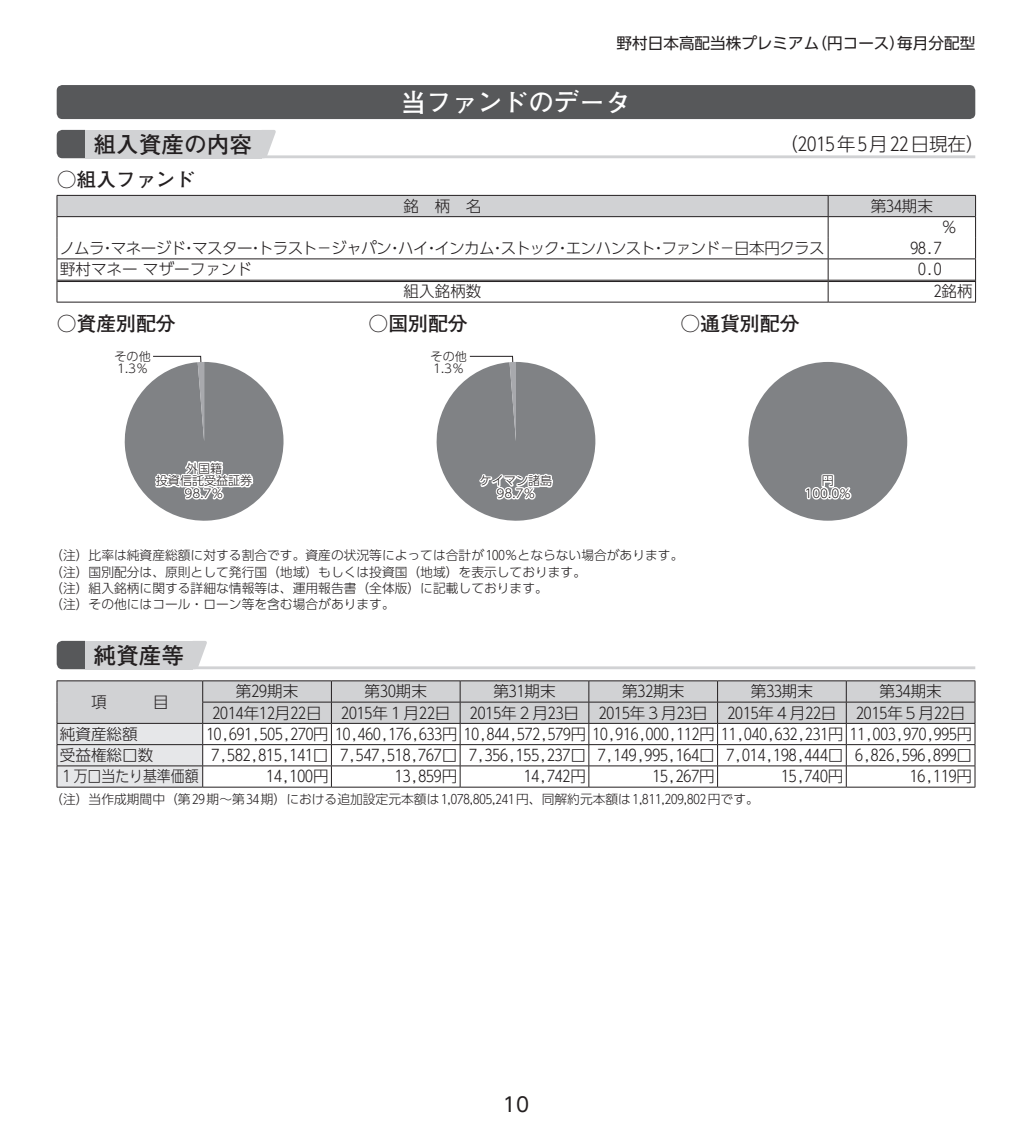
<style>
.page{position:relative;width:1032px;height:1134px;background:#fff}
.page>*{position:absolute;margin:0;border:0;box-sizing:border-box;transform-origin:0 0}
.t1{font:700 25.6px "Futo Go B101 Pro";color:#fff}
.t2{font:700 22.6px "Futo Go B101 Pro";color:#231f20}
.t3{font:700 19.8px "Futo Go B101 Pro";color:#231f20}
.t4{font:19.8px "UD Shin Go Pro";color:#231f20}
.t5{font:300 18.4px "UD Shin Go Pro";color:#231f20}
.t6{font:300 15.6px "UD Shin Go Pro";color:#231f20}
.t7{font:300 15.6px "UD Shin Go Pro";letter-spacing:-.045em;color:#231f20}
.t8{font:15.6px "UD Shin Go Pro";color:#231f20}
.t9{font:300 15.6px "UD Shin Go Pro";color:#231f20;scale:.89 1}
.t10{font:300 12.8px/16.4px "UD Shin Go Pro";color:#231f20}
.t11{font:300 12px/12.8px "UD Shin Go Pro";color:#231f20;text-align:center}
</style>
<div class="page">
<div style="left:57px;top:85px;width:918px;height:34px;background:#57585a;border-radius:6px"></div>
<hr style="left:85px;top:155px;width:890px;height:3px;background:#d1d2d4">
<svg style="left:57px;top:130px;width:28px;height:28px"></svg>
<div style="left:85px;top:130px;width:177px;height:28px;background:#d1d2d4"></div>
<svg style="left:262px;top:130px;width:14px;height:26px"></svg>
<svg style="left:57px;top:195px;width:919px;height:107px"></svg>
<hr style="left:57px;top:302px;width:771px;height:1px;background:#231f20">
<hr style="left:828px;top:302px;width:148px;height:1px;background:#231f20">
<svg style="left:124px;top:356px;width:160px;height:165px"></svg>
<svg style="left:436px;top:356px;width:160px;height:165px"></svg>
<div style="left:748px;top:362px;width:159px;height:159px;background:#808285;border-radius:50%"></div>
<svg style="left:805px;top:474px;width:47px;height:26px"></svg>
<hr style="left:85px;top:666px;width:890px;height:3px;background:#d1d2d4">
<svg style="left:57px;top:641px;width:28px;height:28px"></svg>
<div style="left:85px;top:641px;width:108px;height:28px;background:#d1d2d4"></div>
<svg style="left:193px;top:641px;width:14px;height:26px"></svg>
<hr style="left:57px;top:680px;width:146px;height:1px;background:#231f20">
<hr style="left:203px;top:680px;width:128px;height:1px;background:#231f20">
<hr style="left:331px;top:680px;width:129px;height:1px;background:#231f20">
<hr style="left:460px;top:680px;width:129px;height:1px;background:#231f20">
<hr style="left:589px;top:680px;width:128px;height:1px;background:#231f20">
<hr style="left:717px;top:680px;width:129px;height:1px;background:#231f20">
<hr style="left:846px;top:680px;width:129px;height:1px;background:#231f20">
<svg style="left:57px;top:681px;width:918px;height:106px"></svg>
<hr style="left:57px;top:744px;width:146px;height:1px;background:#231f20">
<hr style="left:57px;top:765px;width:146px;height:1px;background:#231f20">
<hr style="left:57px;top:787px;width:146px;height:1px;background:#231f20">
<hr style="left:203px;top:744px;width:128px;height:1px;background:#231f20">
<hr style="left:203px;top:765px;width:128px;height:1px;background:#231f20">
<hr style="left:203px;top:787px;width:128px;height:1px;background:#231f20">
<hr style="left:331px;top:744px;width:129px;height:1px;background:#231f20">
<hr style="left:331px;top:765px;width:129px;height:1px;background:#231f20">
<hr style="left:331px;top:787px;width:129px;height:1px;background:#231f20">
<hr style="left:460px;top:744px;width:129px;height:1px;background:#231f20">
<hr style="left:460px;top:765px;width:129px;height:1px;background:#231f20">
<hr style="left:460px;top:787px;width:129px;height:1px;background:#231f20">
<hr style="left:589px;top:744px;width:128px;height:1px;background:#231f20">
<hr style="left:589px;top:765px;width:128px;height:1px;background:#231f20">
<hr style="left:589px;top:787px;width:128px;height:1px;background:#231f20">
<hr style="left:717px;top:744px;width:129px;height:1px;background:#231f20">
<hr style="left:717px;top:765px;width:129px;height:1px;background:#231f20">
<hr style="left:717px;top:787px;width:129px;height:1px;background:#231f20">
<hr style="left:846px;top:744px;width:129px;height:1px;background:#231f20">
<hr style="left:846px;top:765px;width:129px;height:1px;background:#231f20">
<hr style="left:846px;top:787px;width:129px;height:1px;background:#231f20">
<p class="t8" style="left:617px;top:31px;width:360px">野村日本高配当株プレミアム（円コース）毎月分配型</p>
<h1 class="t1" style="left:401px;top:82px;width:231px">当ファンドのデータ</h1>
<h2 class="t2" style="left:94px;top:126px;width:160px">組入資産の内容</h2>
<p class="t5" style="left:779px;top:129px;width:206px">（2015年5月 22日現在）</p>
<p class="t3" style="left:57px;top:164px;width:140px">○組入ファンド</p>
<p class="t6" style="left:404px;top:193px;width:79px">銘柄名</p>
<p class="t6" style="left:871px;top:193px;width:64px">第34期末</p>
<p class="t6" style="left:941px;top:215px;width:17px">％</p>
<p class="t7" style="left:59px;top:236px;width:767px">ノムラ・マネージド・マスター・トラスト－ジャパン・ハイ・インカム・ストック・エンハンスト・ファンド－日本円クラス</p>
<p class="t6" style="left:910px;top:236px;width:33px">98.7</p>
<p class="t6" style="left:60px;top:257px;width:194px">野村マネーマザーファンド</p>
<p class="t6" style="left:918px;top:257px;width:25px">0.0</p>
<p class="t6" style="left:404px;top:279px;width:79px">組入銘柄数</p>
<p class="t6" style="left:934px;top:279px;width:40px">2銘柄</p>
<p class="t3" style="left:57px;top:308px;width:121px">○資産別配分</p>
<p class="t3" style="left:680px;top:308px;width:121px">○通貨別配分</p>
<p class="t3" style="left:369px;top:308px;width:101px">○国別配分</p>
<p class="t11" style="left:115px;top:349px;width:38px;text-align:left">その他<br>1.3％</p>
<p class="t11" style="left:156px;top:461px;width:98px">外国籍<br>投資信託受益証券<br>98.7％</p>
<p class="t11" style="left:431px;top:349px;width:38px;text-align:left">その他<br>1.3％</p>
<p class="t11" style="left:480px;top:474px;width:74px">ケイマン諸島<br>98.7％</p>
<p class="t11" style="left:804px;top:474px;width:48px">円<br>100.0％</p>
<p class="t10" style="left:50px;top:547px;width:635px">（注）比率は純資産総額に対する割合です。資産の状況等によっては合計が 100％とならない場合があります。（注）国別配分は、原則として発行国（地域）もしくは投資国（地域）を表示しております。<br>（注）組入銘柄に関する詳細な情報等は、運用報告書（全体版）に記載しております。<br>（注）その他にはコール・ローン等を含む場合があります。</p>
<h2 class="t2" style="left:94px;top:637px;width:92px">純資産等</h2>
<p class="t6" style="left:91px;top:689px;width:17px">項</p>
<p class="t6" style="left:153px;top:689px;width:17px">目</p>
<p class="t6" style="left:236px;top:679px;width:64px">第29期末</p>
<p class="t6" style="left:365px;top:679px;width:64px">第30期末</p>
<p class="t6" style="left:493px;top:679px;width:64px">第31期末</p>
<p class="t6" style="left:622px;top:679px;width:64px">第32期末</p>
<p class="t6" style="left:751px;top:679px;width:64px">第33期末</p>
<p class="t6" style="left:879px;top:679px;width:64px">第34期末</p>
<p class="t6" style="left:212px;top:700px;width:111px">2014年12月22日</p>
<p class="t6" style="left:341px;top:700px;width:111px">2015年1月22日</p>
<p class="t6" style="left:470px;top:700px;width:111px">2015年2月23日</p>
<p class="t6" style="left:599px;top:700px;width:111px">2015年3月23日</p>
<p class="t6" style="left:727px;top:700px;width:111px">2015年4月22日</p>
<p class="t6" style="left:856px;top:700px;width:111px">2015年5月22日</p>
<p class="t6" style="left:60px;top:721px;width:79px">純資産総額</p>
<p class="t6" style="left:206px;top:721px;width:767px">10,691,505,270円 10,460,176,633円 10,844,572,579円 10,916,000,112円 11,040,632,231円 11,003,970,995円</p>
<p class="t6" style="left:60px;top:743px;width:95px">受益権総口数</p>
<p class="t6" style="left:212px;top:743px;width:762px">7,582,815,141口 7,547,518,767口 7,356,155,237口 7,149,995,164口 7,014,198,444口 6,826,596,899口</p>
<p class="t9" style="left:60px;top:764px;width:157px">1万口当たり基準価額</p>
<p class="t6" style="left:266px;top:764px;width:64px">14,100円</p>
<p class="t6" style="left:395px;top:764px;width:64px">13,859円</p>
<p class="t6" style="left:524px;top:764px;width:64px">14,742円</p>
<p class="t6" style="left:652px;top:764px;width:64px">15,267円</p>
<p class="t6" style="left:781px;top:764px;width:64px">15,740円</p>
<p class="t6" style="left:910px;top:764px;width:64px">16,119円</p>
<p class="t10" style="left:50px;top:791px;width:710px">（注）当作成期間中（第 29期～第 34期）における追加設定元本額は 1,078,805,241円、同解約元本額は 1,811,209,802円です。</p>
<p class="t4" style="left:503px;top:1088px;width:28px">10</p>
</div>
